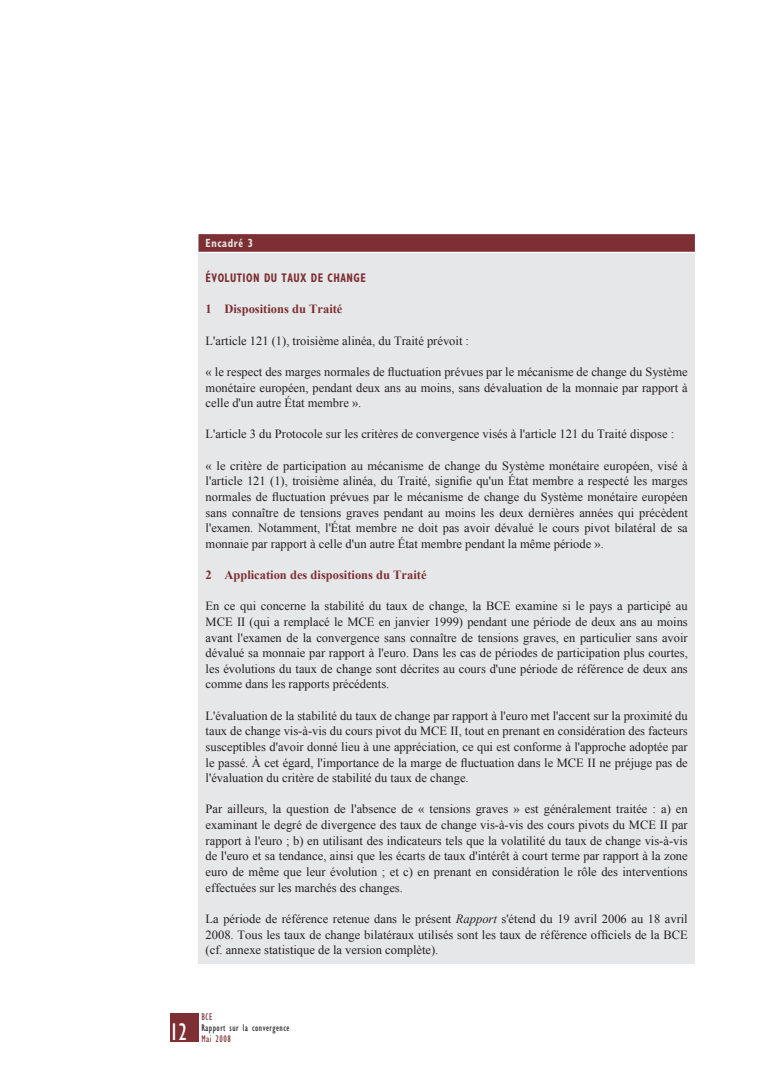
<style>
.page{position:relative;width:780px;height:1088px;background:#fff}
.page>*{position:absolute;margin:0;border:0;box-sizing:border-box;transform-origin:0 0}
.t1{font:condensed 25px "Gill Sans Myriad";color:#fff;scale:.95 1}
.t2{font:12.5px/15.6px "Times New Roman WGL";color:#231f20;text-align:justify}
.t3{font:700 12.5px "Times New Roman WGL";color:#7d2f33}
.t4{font:700 condensed 12.5px "Gill Sans Myriad";color:#7d2f33;scale:.85 1}
.t5{font:700 condensed 11.88px "Gill Sans Myriad";letter-spacing:.06em;color:#e6e7e9;scale:.85 1}
.t6{font:condensed 10px "Gill Sans Myriad";letter-spacing:.05em;color:#231f20;scale:.95 1}
.t7{font:condensed 10px "Gill Sans Myriad";letter-spacing:.05em;color:#7d2f33;scale:.95 1}
.s1{font-style:italic}
</style>
<div class="page">
<div style="left:170px;top:1013px;width:28px;height:29px;background:#7d2f33"></div>
<div style="left:198px;top:235px;width:496px;height:729px;background:#e6e7e9"></div>
<div style="left:198px;top:234px;width:496px;height:18px;background:#7d2f33"></div>
<hr style="left:198px;top:252px;width:496px;height:1px;background:#fff">
<p class="t5" style="left:206px;top:236px;width:57px">ENCADRÉ 3</p>
<p class="t4" style="left:206px;top:270px;width:15px">ÉVOLUTION</p>
<p class="t4" style="left:264px;top:270px;width:29px">DU TAUX</p>
<p class="t4" style="left:311px;top:270px;width:28px">DE CHANGE</p>
<p class="t3" style="left:206px;top:301px;width:138px">1 Dispositions du Traité</p>
<p class="t2" style="left:206px;top:332px;width:265px">L'article 121 (1), troisième alinéa, du Traité prévoit :</p>
<p class="t2" style="left:206px;top:364px;width:483px">« le respect des marges normales de fluctuation prévues par le mécanisme de change du Système monétaire européen, pendant deux ans au moins, sans dévaluation de la monnaie par rapport à celle d'un autre État membre ».</p>
<p class="t2" style="left:206px;top:426px;width:470px">L'article 3 du Protocole sur les critères de convergence visés à l'article 121 du Traité dispose :</p>
<p class="t2" style="left:206px;top:457px;width:483px">« le critère de participation au mécanisme de change du Système monétaire européen, visé à l'article 121 (1), troisième alinéa, du Traité, signifie qu'un État membre a respecté les marges normales de fluctuation prévues par le mécanisme de change du Système monétaire européen sans connaître de tensions graves pendant au moins les deux dernières années qui précèdent l'examen. Notamment, l'État membre ne doit pas avoir dévalué le cours pivot bilatéral de sa monnaie par rapport à celle d'un autre État membre pendant la même période ».</p>
<p class="t3" style="left:206px;top:566px;width:222px">2 Application des dispositions du Traité</p>
<p class="t2" style="left:206px;top:598px;width:483px">En ce qui concerne la stabilité du taux de change, la BCE examine si le pays a participé au MCE II (qui a remplacé le MCE en janvier 1999) pendant une période de deux ans au moins avant l'examen de la convergence sans connaître de tensions graves, en particulier sans avoir dévalué sa monnaie par rapport à l'euro. Dans les cas de périodes de participation plus courtes, les évolutions du taux de change sont décrites au cours d'une période de référence de deux ans comme dans les rapports précédents.</p>
<p class="t2" style="left:206px;top:707px;width:483px">L'évaluation de la stabilité du taux de change par rapport à l'euro met l'accent sur la proximité du taux de change vis-à-vis du cours pivot du MCE II, tout en prenant en considération des facteurs susceptibles d'avoir donné lieu à une appréciation, ce qui est conforme à l'approche adoptée par le passé. À cet égard, l'importance de la marge de fluctuation dans le MCE II ne préjuge pas de l'évaluation du critère de stabilité du taux de change.</p>
<p class="t2" style="left:206px;top:801px;width:483px">Par ailleurs, la question de l'absence de « tensions graves » est généralement traitée : a) en examinant le degré de divergence des taux de change vis-à-vis des cours pivots du MCE II par rapport à l'euro ; b) en utilisant des indicateurs tels que la volatilité du taux de change vis-à-vis de l'euro et sa tendance, ainsi que les écarts de taux d'intérêt à court terme par rapport à la zone euro de même que leur évolution ; et c) en prenant en considération le rôle des interventions effectuées sur les marchés des changes.</p>
<p class="t2" style="left:206px;top:911px;width:483px">La période de référence retenue dans le présent <span class="s1">Rapport</span> s'étend du 19 avril 2006 au 18 avril 2008. Tous les taux de change bilatéraux utilisés sont les taux de référence officiels de la BCE (cf. annexe statistique de la version complète).</p>
<h1 class="t1" style="left:170px;top:1017px;width:20px">12</h1>
<p class="t7" style="left:201px;top:1011px;width:13px">BCE</p>
<p class="t6" style="left:201px;top:1022px;width:94px">Rapport sur la convergence</p>
<p class="t7" style="left:201px;top:1032px;width:33px">Mai 2008</p>
</div>
